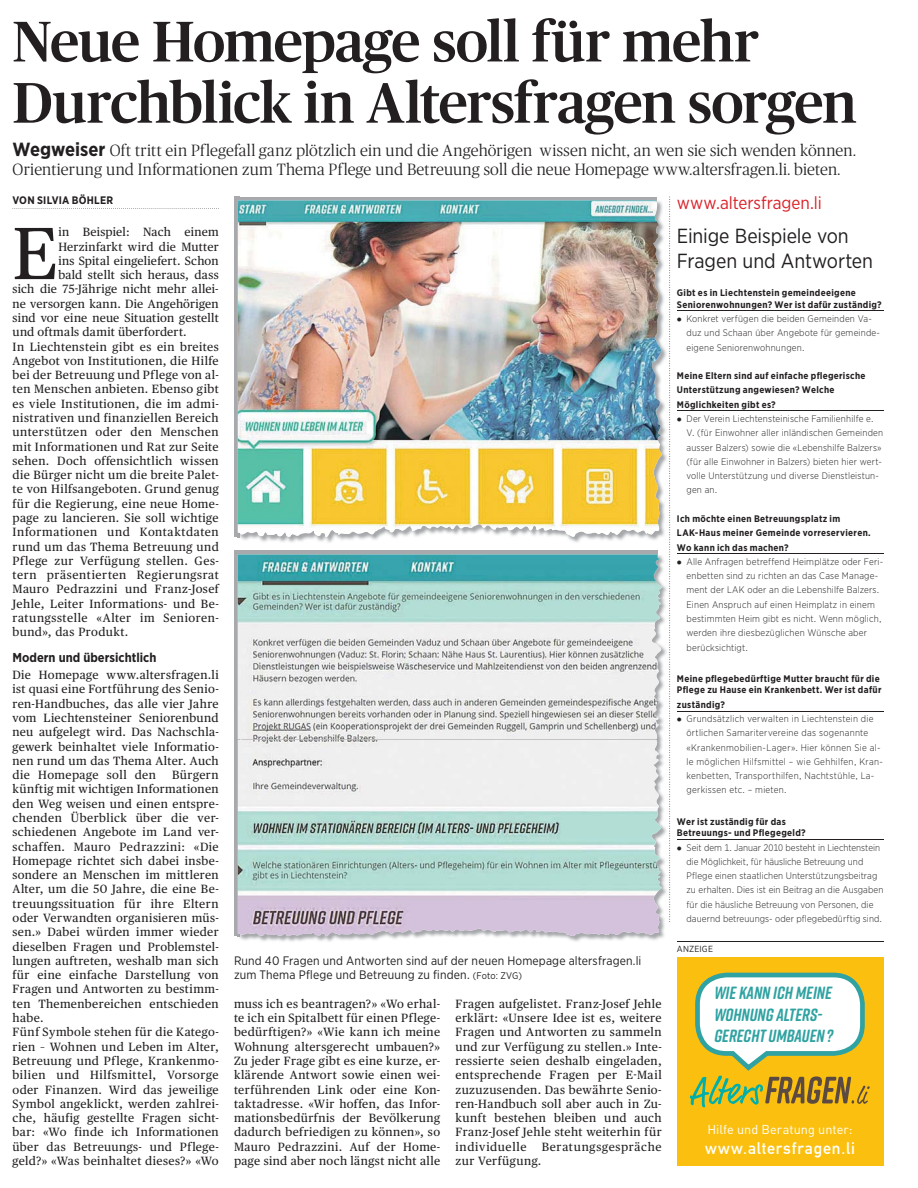
<style>
.page{position:relative;width:918px;height:1188px;background:#fff}
.page>*{position:absolute;margin:0;border:0;box-sizing:border-box;transform-origin:0 0}
.t1{font:73.8px "Publico Text";color:#231f20}
.t2{font:500 57.15px/61.2px "Publico";letter-spacing:-.02em;color:#231f20}
.t3{font:20.4px/24.5px "Gotham Narrow";letter-spacing:-.005em;color:#231f20}
.t4{font:italic 700 17.7px/21.3px "Rift Soft";color:#2fa2a1}
.t5{font:17.7px "Gotham Narrow";color:#da2128}
.t6{font:300 16.35px/19px "Publico";letter-spacing:.01em;color:#231f20}
.t7{font:700 16.35px "DIN Alternate";letter-spacing:.05em;color:#fff}
.t8{font:700 12.9px "Gotham Narrow";color:#231f20}
.t9{font:12.75px "DIN Regular Alternate";letter-spacing:.005em;color:#fff}
.t10{font:12.3px/14.2px "Gotham Narrow";letter-spacing:.01em;color:#231f20}
.t11{font:12px/14.2px "Publico Text";letter-spacing:.035em;color:#231f20;text-align:justify}
.t12{font:12px "Publico Text";letter-spacing:.01em;color:#231f20}
.t13{font:12px "Publico Text";letter-spacing:.06em;color:#231f20}
.t14{font:700 10.95px "Gotham Narrow";letter-spacing:.02em;color:#231f20}
.t15{font:300 9.45px/14.2px "Gotham Narrow";letter-spacing:.015em;color:#231f20}
.t16{font:700 9.45px/14.2px "Gotham Narrow";letter-spacing:.035em;color:#231f20}
.t17{font:8.85px "Gotham Narrow";letter-spacing:.02em;color:#231f20}
.s1{font-family:"Gotham Narrow";font-weight:700;font-size:19.05px}
.s2{font-size:9.45px}
</style>
<div class="page">
<div style="left:677px;top:957px;width:206px;height:208px;background:#fbc00f"></div>
<svg style="left:690px;top:972px;width:180px;height:135px"></svg>
<hr style="left:677px;top:942px;width:206px;height:1px;background:#231f20">
<svg style="left:12px;top:208px;width:207px;height:1px"></svg>
<svg style="left:234px;top:202px;width:4px;height:335px"></svg>
<div style="left:234px;top:197px;width:422px;height:5px;background:#a7a9ac"></div>
<img style="left:241px;top:206px;width:426px;height:337px">
<img style="left:648px;top:200px;width:14px;height:338px">
<img style="left:238px;top:200px;width:410px;height:338px">
<svg style="left:234px;top:556px;width:4px;height:380px;background:#aaadb0"></svg>
<svg style="left:411px;top:551px;width:246px;height:4px"></svg>
<svg style="left:234px;top:551px;width:177px;height:5px"></svg>
<img style="left:239px;top:557px;width:428px;height:385px">
<svg style="left:238px;top:555px;width:424px;height:382px"></svg>
<img style="left:238px;top:740px;width:410px;height:197px">
<hr style="left:677px;top:311px;width:206px;height:1px;background:#231f20">
<hr style="left:677px;top:411px;width:206px;height:1px;background:#231f20">
<hr style="left:677px;top:554px;width:206px;height:1px;background:#231f20">
<hr style="left:677px;top:711px;width:206px;height:1px;background:#231f20">
<hr style="left:677px;top:839px;width:206px;height:1px;background:#231f20">
<svg style="left:669px;top:196px;width:2px;height:726px"></svg>
<h2 class="t2" style="left:13px;top:11px;width:846px">Neue Homepage soll für mehr<br>Durchblick in Altersfragen sorgen</h2>
<p class="t6" style="left:13px;top:142px;width:845px"><span class="s1">Wegweiser</span> Oft tritt ein Pflegefall ganz plötzlich ein und die Angehörigen wissen nicht, an wen sie sich wenden können.<br>Orientierung und Informationen zum Thema Pflege und Betreuung soll die neue Homepage www.altersfragen.li. bieten.</p>
<p class="t14" style="left:13px;top:196px;width:102px">VON SILVIA BÖHLER</p>
<h1 class="t1" style="left:13px;top:221px;width:47px">E</h1>
<p class="t11" style="left:58px;top:226px;width:162px">in Beispiel: Nach einem</p>
<h3 class="t5" style="left:677px;top:197px;width:146px">www.altersfragen.li</h3>
<h3 class="t3" style="left:677px;top:225px;width:198px">Einige Beispiele von<br>Fragen und Antworten</h3>
<p class="t16" style="left:677px;top:288px;width:206px;line-height:11.6px">Gibt es in Liechtenstein gemeindeeigene<br>Seniorenwohnungen? Wer ist dafür zuständig?</p>
<p class="t15" style="left:687px;top:312px;width:195px">Konkret verfügen die beiden Gemeinden Va&shy;duz und Schaan über Angebote für gemeinde&shy;eigene Seniorenwohnungen.</p>
<p class="t16" style="left:677px;top:369px;width:190px">Meine Eltern sind auf einfache pflegerische<br>Unterstützung angewiesen? Welche<br>Möglichkeiten gibt es?</p>
<p class="t15" style="left:687px;top:412px;width:198px">Der Verein Liechtensteinische Familienhilfe e.<br>V. (für Einwohner aller inländischen Gemeinden ausser Balzers) sowie die «Lebenshilfe Balzers» (für alle Einwohner in Balzers) bieten hier wert&shy;volle Unterstützung und diverse Dienstleistun&shy;gen an.</p>
<p class="t16" style="left:677px;top:512px;width:195px">Ich möchte einen Betreuungsplatz im<br>LAK-Haus meiner Gemeinde vorreservieren.<br>Wo kann ich das machen?</p>
<p class="t15" style="left:687px;top:555px;width:198px">Alle Anfragen betreffend Heimplätze oder Feri&shy;enbetten sind zu richten an das Case Manage&shy;ment der LAK oder an die Lebenshilfe Balzers.<br>Einen Anspruch auf einen Heimplatz in einem bestimmten Heim gibt es nicht. Wenn möglich, werden ihre diesbezüglichen Wünsche aber berücksichtigt.</p>
<p class="t16" style="left:677px;top:674px;width:206px;line-height:11.6px">Meine pflegebedürftige Mutter braucht für die<br>Pflege zu Hause ein Krankenbett. Wer ist dafür</p>
<p class="t16" style="left:677px;top:698px;width:50px">zuständig?</p>
<p class="t15" style="left:687px;top:712px;width:198px">Grundsätzlich verwalten in Liechtenstein die örtlichen Samaritervereine das sogenannte «Krankenmobilien-Lager». Hier können Sie al&shy;le möglichen Hilfsmittel – wie Gehhilfen, Kran&shy;kenbetten, Transporthilfen, Nachtstühle, La&shy;gerkissen etc. – mieten.</p>
<p class="t16" style="left:677px;top:816px;width:130px;line-height:11.6px">Wer ist zuständig für das<br>Betreuungs- und Pflegegeld?</p>
<p class="t15" style="left:687px;top:841px;width:198px">Seit dem 1. Januar 2010 besteht in Liechtenstein die Möglichkeit, für häusliche Betreuung und Pflege einen staatlichen Unterstützungsbeitrag zu erhalten. Dies ist ein Beitrag an die Ausgaben für die häusliche Betreuung von Personen, die dauernd betreuungs- oder pflegebedürftig sind.</p>
<p class="t11" style="left:58px;top:240px;width:162px">Herzinfarkt wird die Mutter</p>
<p class="t11" style="left:58px;top:254px;width:162px">ins Spital eingeliefert. Schon</p>
<p class="t11" style="left:58px;top:269px;width:162px">bald stellt sich heraus, dass</p>
<p class="t11" style="left:13px;top:283px;width:208px">sich die 75-Jährige nicht mehr allei-</p>
<p class="t11" style="left:13px;top:297px;width:208px">ne versorgen kann. Die Angehörigen</p>
<p class="t12" style="left:13px;top:313px;width:208px">sind vor eine neue Situation gestellt</p>
<p class="t11" style="left:13px;top:326px;width:176px">und oftmals damit überfordert.</p>
<p class="t11" style="left:13px;top:340px;width:208px">In Liechtenstein gibt es ein breites</p>
<p class="t11" style="left:13px;top:354px;width:208px">Angebot von Institutionen, die Hilfe</p>
<p class="t11" style="left:13px;top:369px;width:208px">bei der Betreuung und Pflege von al-</p>
<p class="t11" style="left:13px;top:383px;width:208px">ten Menschen anbieten. Ebenso gibt</p>
<p class="t11" style="left:13px;top:397px;width:208px">es viele Institutionen, die im admi-</p>
<p class="t11" style="left:13px;top:412px;width:208px">nistrativen und finanziellen Bereich</p>
<p class="t11" style="left:13px;top:426px;width:208px">unterstützen oder den Menschen</p>
<p class="t11" style="left:13px;top:440px;width:208px">mit Informationen und Rat zur Seite</p>
<p class="t11" style="left:13px;top:454px;width:208px">sehen. Doch offensichtlich wissen</p>
<p class="t11" style="left:13px;top:469px;width:208px">die Bürger nicht um die breite Palet-</p>
<p class="t11" style="left:13px;top:483px;width:208px">te von Hilfsangeboten. Grund genug</p>
<p class="t11" style="left:13px;top:497px;width:208px">für die Regierung, eine neue Home-</p>
<p class="t11" style="left:13px;top:512px;width:208px">page zu lancieren. Sie soll wichtige</p>
<p class="t11" style="left:13px;top:526px;width:208px">Informationen und Kontaktdaten</p>
<p class="t11" style="left:13px;top:540px;width:208px">rund um das Thema Betreuung und</p>
<p class="t11" style="left:13px;top:554px;width:208px">Pflege zur Verfügung stellen. Ges-</p>
<p class="t11" style="left:13px;top:569px;width:208px">tern präsentierten Regierungsrat</p>
<p class="t11" style="left:13px;top:583px;width:208px">Mauro Pedrazzini und Franz-Josef</p>
<p class="t11" style="left:13px;top:597px;width:208px">Jehle, Leiter Informations- und Be-</p>
<p class="t11" style="left:13px;top:612px;width:208px">ratungsstelle «Alter im Senioren-</p>
<p class="t11" style="left:13px;top:626px;width:117px">bund», das Produkt.</p>
<p class="t8" style="left:13px;top:653px;width:145px">Modern und übersichtlich</p>
<p class="t11" style="left:13px;top:669px;width:208px">Die Homepage www.altersfragen.li ist quasi eine Fortführung des Senio&shy;ren-Handbuches, das alle vier Jahre vom Liechtensteiner Seniorenbund neu aufgelegt wird. Das Nachschla&shy;gewerk beinhaltet viele Informatio&shy;nen rund um das Thema Alter. Auch die Homepage soll den</p>
<p class="t11" style="left:13px;top:769px;width:208px;text-align:left;text-indent:160px">Bürgern künftig mit wichtigen Informationen den Weg weisen und einen entspre&shy;chenden Überblick über die ver&shy;schiedenen Angebote im Land ver&shy;schaffen. Mauro Pedrazzini: «Die<br>Homepage richtet sich dabei insbe&shy;sondere an Menschen im mittleren<br>Alter, um die 50 Jahre, die eine Be&shy;treuungssituation für ihre Eltern oder Verwandten organisieren müs&shy;sen.» Dabei würden immer wieder dieselben Fragen und Problemstel&shy;lungen auftreten, weshalb man sich für eine einfache Darstellung von<br>Fragen und Antworten zu bestimm&shy;ten Themenbereichen entschieden habe.<br>Fünf Symbole stehen für die Katego&shy;rien – Wohnen und Leben im Alter,<br>Betreuung und Pflege, Krankenmo&shy;bilien und Hilfsmittel, Vorsorge oder Finanzen. Wird das jeweilige<br>Symbol angeklickt, werden zahlrei&shy;che, häufig gestellte Fragen sicht&shy;bar: «Wo finde ich Informationen über das Betreuungs- und Pflege&shy;geld?» «Was beinhaltet dieses?» «Wo</p>
<p class="t17" style="left:677px;top:946px;width:38px">ANZEIGE</p>
<p class="t10" style="left:234px;top:954px;width:409px">Rund 40 Fragen und Antworten sind auf der neuen Homepage altersfragen.li zum Thema Pflege und Betreuung zu finden. <span class="s2">(Foto: ZVG)</span></p>
<h3 class="t4" style="left:714px;top:983px;width:120px">WIE KANN ICH MEINE<br>WOHNUNG ALTERS-<br>GERECHT UMBAUEN ?</h3>
<p class="t11" style="left:234px;top:997px;width:208px">muss ich es beantragen?» «Wo erhal&shy;te ich ein Spitalbett für einen Pflege&shy;bedürftigen?» «Wie kann ich meine Wohnung altersgerecht umbauen?» Zu jeder Frage gibt es eine kurze, er&shy;klärende Antwort sowie einen wei&shy;terführenden Link oder eine Kon&shy;taktadresse. «Wir hoffen, das Infor&shy;mationsbedürfnis der Bevölkerung dadurch befriedigen zu können», so Mauro Pedrazzini. Auf der Home&shy;page sind aber noch längst nicht alle</p>
<p class="t11" style="left:455px;top:997px;width:208px">Fragen aufgelistet. Franz-Josef Jehle erklärt: «Unsere Idee ist es, weitere Fragen und Antworten zu sammeln und zur Verfügung zu stellen.» Inte&shy;ressierte seien deshalb eingeladen, entsprechende Fragen per E-Mail zuzuzusenden. Das bewährte Senio&shy;ren-Handbuch soll aber auch in Zu&shy;kunft bestehen bleiben und auch Franz-Josef Jehle steht weiterhin für individuelle</p>
<p class="t9" style="left:707px;top:1125px;width:147px">Hilfe und Beratung unter:</p>
<h3 class="t7" style="left:705px;top:1138px;width:151px">www.altersfragen.li</h3>
<p class="t13" style="left:542px;top:1141px;width:121px">Beratungsgespräche</p>
<p class="t11" style="left:455px;top:1155px;width:88px">zur Verfügung.</p>
</div>
